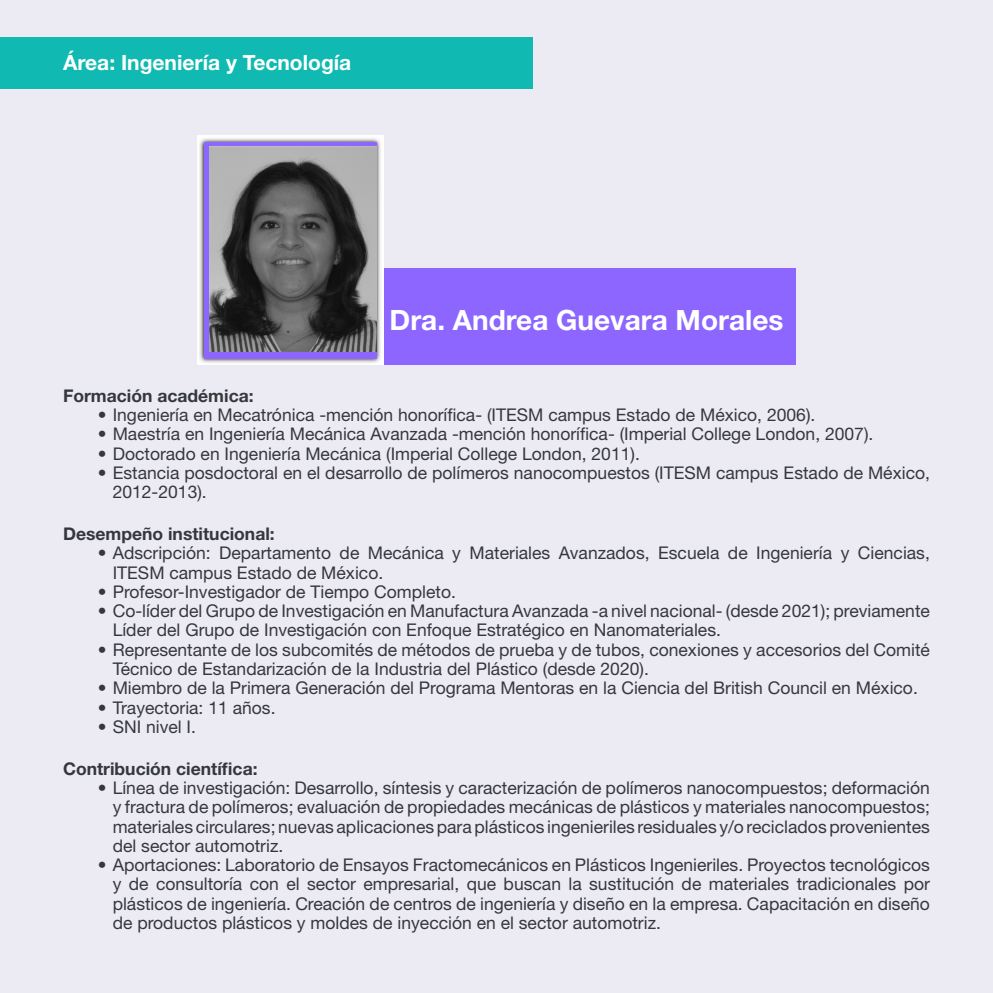
<style>
.page{position:relative;width:993px;height:993px;background:#fff}
.page>*{position:absolute;margin:0;border:0;box-sizing:border-box;transform-origin:0 0}
.BLANCO3{font:700 28px "Helvetica Neue LT Std";color:#fff}
.blanco1{font:700 21px "Helvetica Neue LT Std";color:#fff}
.t1{font:17.5px/19.2px "Helvetica Neue LT Std";color:#35383b}
.tit3{font:700 17.5px "Helvetica Neue LT Std";color:#35383b}
</style>
<div class="page">
<div style="left:0;top:0;width:992px;height:992px;background:#ecebf4"></div>
<div style="left:0;top:37px;width:532px;height:51px;background:#10bab2"></div>
<div style="left:383px;top:268px;width:412px;height:97px;background:#8c66ff"></div>
<img style="left:197px;top:135px;width:186px;height:230px">
<svg style="left:204px;top:142px;width:172px;height:216px;fill:#8c66ff"></svg>
<img style="left:210px;top:147px;width:166px;height:204px">
<p class="blanco1" style="left:63px;top:50px;width:290px">Área: Ingeniería y Tecnología</p>
<p class="BLANCO3" style="left:389px;top:302px;width:395px">Dra. Andrea Guevara Morales</p>
<p class="tit3" style="left:63px;top:384px;width:192px">Formación académica:</p>
<p class="t1" style="left:98px;top:405px;width:718px">• Ingeniería en Mecatrónica -mención honorífica- (ITESM campus Estado de México, 2006).</p>
<p class="t1" style="left:98px;top:424px;width:776px">• Maestría en Ingeniería Mecánica Avanzada -mención honorífica- (Imperial College London, 2007).</p>
<p class="t1" style="left:98px;top:443px;width:543px">• Doctorado en Ingeniería Mecánica (Imperial College London, 2011).</p>
<p class="t1" style="left:113px;top:462px;width:818px;text-indent:-15px">• Estancia posdoctoral en el desarrollo de polímeros nanocompuestos (ITESM campus Estado de México,<br>2012-2013).</p>
<p class="tit3" style="left:63px;top:523px;width:213px">Desempeño institucional:</p>
<p class="t1" style="left:113px;top:543px;width:818px;text-indent:-15px">• Adscripción: Departamento de Mecánica y Materiales Avanzados, Escuela de Ingeniería y Ciencias,<br>ITESM campus Estado de México.</p>
<p class="t1" style="left:98px;top:581px;width:359px">• Profesor-Investigador de Tiempo Completo.</p>
<p class="t1" style="left:113px;top:601px;width:818px;text-indent:-15px">• Co-líder del Grupo de Investigación en Manufactura Avanzada -a nivel nacional- (desde 2021); previamente<br>Líder del Grupo de Investigación con Enfoque Estratégico en Nanomateriales.</p>
<p class="t1" style="left:113px;top:639px;width:818px;text-indent:-15px">• Representante de los subcomités de métodos de prueba y de tubos, conexiones y accesorios del Comité<br>Técnico de Estandarización de la Industria del Plástico (desde 2020).</p>
<p class="t1" style="left:98px;top:678px;width:821px">• Miembro de la Primera Generación del Programa Mentoras en la Ciencia del British Council en México.</p>
<p class="t1" style="left:98px;top:697px;width:179px">• Trayectoria: 11 años.</p>
<p class="t1" style="left:98px;top:716px;width:100px">• SNI nivel I.</p>
<p class="tit3" style="left:63px;top:757px;width:196px">Contribución científica:</p>
<p class="t1" style="left:113px;top:777px;width:818px;text-align:justify;text-indent:-15px">• Línea de investigación: Desarrollo, síntesis y caracterización de polímeros nanocompuestos; deformación y fractura de polímeros; evaluación de propiedades mecánicas de plásticos y materiales nanocompuestos; materiales circulares; nuevas aplicaciones para plásticos ingenieriles residuales y/o reciclados provenientes del sector automotriz.</p>
<p class="t1" style="left:113px;top:854px;width:818px;text-align:justify;text-indent:-15px">• Aportaciones: Laboratorio de Ensayos Fractomecánicos en Plásticos Ingenieriles. Proyectos tecnológicos y de consultoría con el sector empresarial, que buscan la sustitución de materiales tradicionales por plásticos de ingeniería. Creación de centros de ingeniería y diseño en la empresa. Capacitación en diseño de productos plásticos y moldes de inyección en el sector automotriz.</p>
</div>
